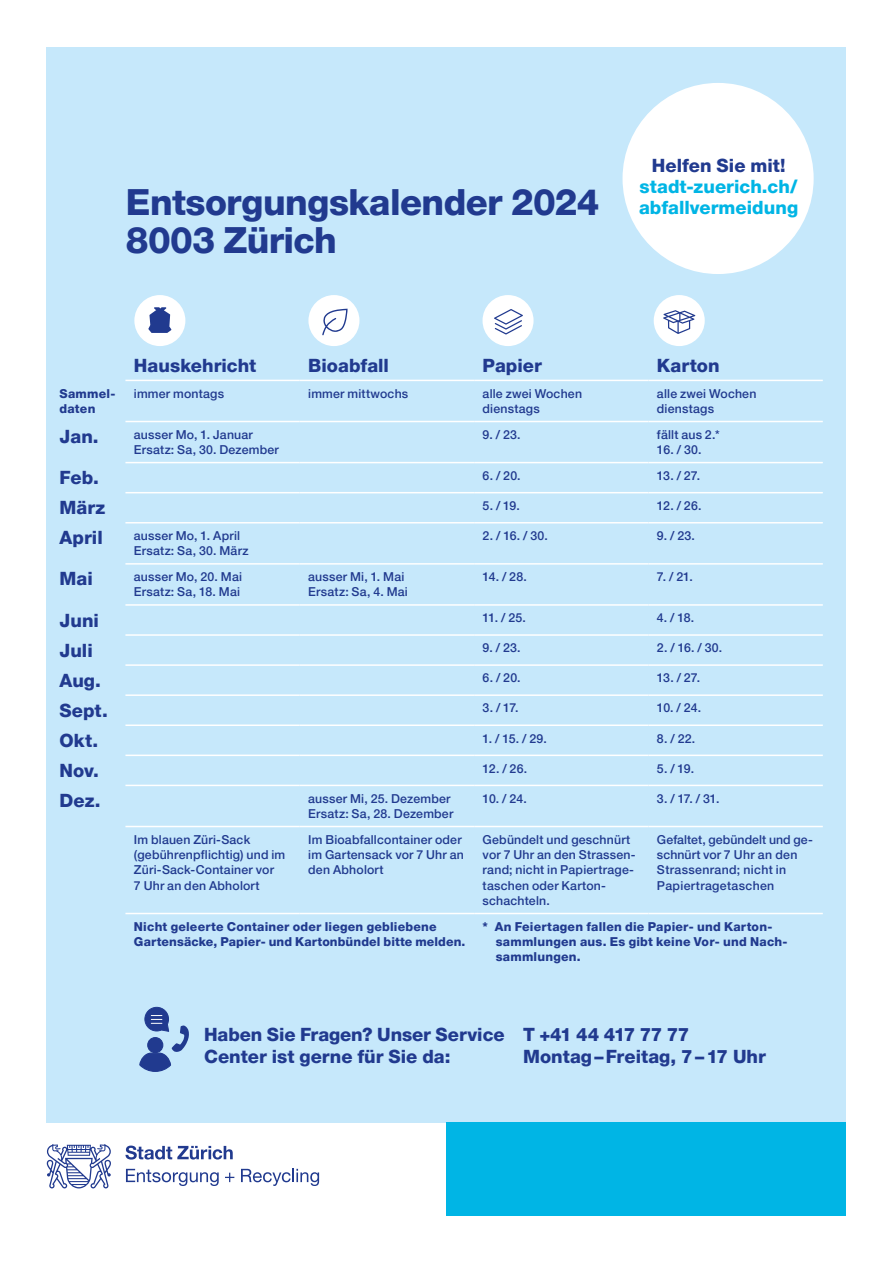
<style>
.page{position:relative;width:893px;height:1263px;background:#fff}
.page>*{position:absolute;margin:0;border:0;box-sizing:border-box;transform-origin:0 0}
.t1{font:800 36px/38.2px "Helvetica Neue LT Pro";letter-spacing:-.015em;color:#213a8f}
.t2{font:800 18.3px/21.3px "Helvetica Neue LT Pro";color:#213a8f}
.t3{font:800 18.3px/21.3px "Helvetica Neue LT Pro";color:#00b5e5}
.t4{font:500 12.3px/15.3px "Helvetica Neue LT Pro";letter-spacing:.015em;color:#213a8f}
.t5{font:800 12.3px/15.3px "Helvetica Neue LT Pro";letter-spacing:.015em;color:#213a8f}
</style>
<div class="page">
<svg style="left:126px;top:1169px;width:93px;height:17px"></svg>
<svg style="left:225px;top:1173px;width:9px;height:9px"></svg>
<svg style="left:241px;top:1169px;width:78px;height:17px"></svg>
<svg style="left:125px;top:1145px;width:108px;height:14px"></svg>
<svg style="left:47px;top:1144px;width:64px;height:44px"></svg>
<div style="left:47px;top:47px;width:799px;height:1076px;background:#c6e8fb"></div>
<div style="left:446px;top:1123px;width:400px;height:93px;background:#00b5e5"></div>
<svg style="left:139px;top:1007px;width:50px;height:65px"></svg>
<div style="left:134px;top:295px;width:51px;height:51px;background:#fff;border-radius:50%"></div>
<div style="left:308px;top:295px;width:51px;height:51px;background:#fff;border-radius:50%"></div>
<div style="left:482px;top:295px;width:52px;height:51px;background:#fff;border-radius:50%"></div>
<div style="left:654px;top:295px;width:51px;height:51px;background:#fff;border-radius:50%"></div>
<svg style="left:322px;top:309px;width:26px;height:26px"></svg>
<svg style="left:663px;top:310px;width:32px;height:24px"></svg>
<svg style="left:148px;top:307px;width:23px;height:26px"></svg>
<svg style="left:494px;top:309px;width:29px;height:25px"></svg>
<hr style="left:125px;top:462px;width:175px;height:1px;background:#fff">
<hr style="left:300px;top:462px;width:174px;height:1px;background:#fff">
<hr style="left:474px;top:462px;width:174px;height:1px;background:#fff">
<hr style="left:125px;top:492px;width:175px;height:1px;background:#fff">
<hr style="left:300px;top:492px;width:174px;height:1px;background:#fff">
<hr style="left:474px;top:492px;width:174px;height:1px;background:#fff">
<hr style="left:125px;top:522px;width:175px;height:1px;background:#fff">
<hr style="left:300px;top:522px;width:174px;height:1px;background:#fff">
<hr style="left:474px;top:522px;width:174px;height:1px;background:#fff">
<hr style="left:648px;top:522px;width:175px;height:1px;background:#fff">
<hr style="left:125px;top:563px;width:175px;height:2px;background:#fff">
<hr style="left:300px;top:563px;width:174px;height:2px;background:#fff">
<hr style="left:474px;top:563px;width:174px;height:2px;background:#fff">
<hr style="left:648px;top:563px;width:175px;height:2px;background:#fff">
<hr style="left:125px;top:604px;width:175px;height:2px;background:#fff">
<hr style="left:300px;top:604px;width:174px;height:2px;background:#fff">
<hr style="left:474px;top:604px;width:174px;height:2px;background:#fff">
<hr style="left:648px;top:604px;width:175px;height:2px;background:#fff">
<hr style="left:125px;top:634px;width:175px;height:2px;background:#fff">
<hr style="left:300px;top:634px;width:174px;height:2px;background:#fff">
<hr style="left:474px;top:634px;width:174px;height:2px;background:#fff">
<hr style="left:648px;top:634px;width:175px;height:2px;background:#fff">
<hr style="left:125px;top:664px;width:175px;height:2px;background:#fff">
<hr style="left:300px;top:664px;width:174px;height:2px;background:#fff">
<hr style="left:474px;top:664px;width:174px;height:2px;background:#fff">
<hr style="left:648px;top:664px;width:175px;height:2px;background:#fff">
<hr style="left:125px;top:694px;width:175px;height:2px;background:#fff">
<hr style="left:300px;top:694px;width:174px;height:2px;background:#fff">
<hr style="left:474px;top:694px;width:174px;height:2px;background:#fff">
<hr style="left:648px;top:694px;width:175px;height:2px;background:#fff">
<hr style="left:125px;top:724px;width:175px;height:2px;background:#fff">
<hr style="left:300px;top:724px;width:174px;height:2px;background:#fff">
<hr style="left:474px;top:724px;width:174px;height:2px;background:#fff">
<hr style="left:648px;top:724px;width:175px;height:2px;background:#fff">
<hr style="left:125px;top:754px;width:175px;height:2px;background:#fff">
<hr style="left:300px;top:754px;width:174px;height:2px;background:#fff">
<hr style="left:474px;top:754px;width:174px;height:2px;background:#fff">
<hr style="left:648px;top:754px;width:175px;height:2px;background:#fff">
<hr style="left:125px;top:785px;width:175px;height:1px;background:#fff">
<hr style="left:300px;top:785px;width:174px;height:1px;background:#fff">
<hr style="left:474px;top:785px;width:174px;height:1px;background:#fff">
<hr style="left:648px;top:785px;width:175px;height:1px;background:#fff">
<hr style="left:125px;top:826px;width:175px;height:1px;background:#fff">
<hr style="left:300px;top:826px;width:174px;height:1px;background:#fff">
<hr style="left:474px;top:826px;width:174px;height:1px;background:#fff">
<hr style="left:648px;top:826px;width:175px;height:1px;background:#fff">
<hr style="left:125px;top:913px;width:175px;height:1px;background:#fff">
<hr style="left:300px;top:913px;width:174px;height:1px;background:#fff">
<hr style="left:474px;top:913px;width:174px;height:1px;background:#fff">
<hr style="left:648px;top:913px;width:175px;height:1px;background:#fff">
<hr style="left:125px;top:380px;width:175px;height:1px;background:#fff">
<hr style="left:300px;top:380px;width:174px;height:1px;background:#fff">
<hr style="left:474px;top:380px;width:174px;height:1px;background:#fff">
<hr style="left:648px;top:380px;width:175px;height:1px;background:#fff">
<hr style="left:125px;top:421px;width:175px;height:1px;background:#fff">
<hr style="left:300px;top:421px;width:174px;height:1px;background:#fff">
<hr style="left:474px;top:421px;width:174px;height:1px;background:#fff">
<hr style="left:648px;top:421px;width:175px;height:1px;background:#fff">
<hr style="left:648px;top:462px;width:175px;height:1px;background:#fff">
<hr style="left:648px;top:492px;width:175px;height:1px;background:#fff">
<div style="left:622px;top:83px;width:192px;height:191px;background:#fff;border-radius:50%"></div>
<h1 class="t1" style="left:126px;top:183px;width:475px">Entsorgungskalender 2024<br>8003 Zürich</h1>
<h2 class="t2" style="left:652px;top:155px;width:135px">Helfen Sie mit!</h2>
<h2 class="t3" style="left:639px;top:176px;width:161px">stadt-zuerich.ch/ abfallvermeidung</h2>
<h2 class="t2" style="left:134px;top:355px;width:124px">Hauskehricht</h2>
<h2 class="t2" style="left:308px;top:355px;width:82px">Bioabfall</h2>
<h2 class="t2" style="left:483px;top:355px;width:61px">Papier</h2>
<h2 class="t2" style="left:657px;top:355px;width:64px">Karton</h2>
<p class="t5" style="left:60px;top:386px;width:57px">Sammel&shy;daten</p>
<p class="t4" style="left:134px;top:385px;width:92px">immer montags</p>
<p class="t4" style="left:308px;top:385px;width:102px">immer mittwochs</p>
<p class="t4" style="left:483px;top:385px;width:101px">alle zwei Wochen dienstags</p>
<p class="t4" style="left:657px;top:385px;width:101px">alle zwei Wochen dienstags</p>
<h2 class="t2" style="left:60px;top:426px;width:41px">Jan.</h2>
<p class="t4" style="left:134px;top:427px;width:146px">ausser Mo, 1. Januar<br>Ersatz: Sa, 30. Dezember</p>
<p class="t4" style="left:483px;top:427px;width:40px">9. / 23.</p>
<p class="t4" style="left:657px;top:427px;width:64px">fällt aus 2.*</p>
<p class="t4" style="left:657px;top:442px;width:46px">16. / 30.</p>
<h2 class="t2" style="left:60px;top:467px;width:41px">Feb.</h2>
<p class="t4" style="left:483px;top:468px;width:40px">6. / 20.</p>
<p class="t4" style="left:657px;top:468px;width:45px">13. / 27.</p>
<h2 class="t2" style="left:60px;top:497px;width:47px">März</h2>
<p class="t4" style="left:483px;top:498px;width:39px">5. / 19.</p>
<p class="t4" style="left:657px;top:498px;width:46px">12. / 26.</p>
<h2 class="t2" style="left:60px;top:527px;width:45px">April</h2>
<p class="t4" style="left:134px;top:528px;width:116px">ausser Mo, 1. April<br>Ersatz: Sa, 30. März</p>
<p class="t4" style="left:483px;top:528px;width:67px">2. / 16. / 30.</p>
<p class="t4" style="left:657px;top:528px;width:40px">9. / 23.</p>
<h2 class="t2" style="left:60px;top:568px;width:35px">Mai</h2>
<p class="t4" style="left:134px;top:569px;width:110px">ausser Mo, 20. Mai<br>Ersatz: Sa, 18. Mai</p>
<p class="t4" style="left:308px;top:569px;width:101px">ausser Mi, 1. Mai<br>Ersatz: Sa, 4. Mai</p>
<p class="t4" style="left:483px;top:569px;width:46px">14. / 28.</p>
<p class="t4" style="left:657px;top:569px;width:38px">7. / 21.</p>
<h2 class="t2" style="left:60px;top:609px;width:41px">Juni</h2>
<p class="t4" style="left:483px;top:610px;width:45px">11. / 25.</p>
<p class="t4" style="left:657px;top:610px;width:39px">4. / 18.</p>
<h2 class="t2" style="left:60px;top:639px;width:35px">Juli</h2>
<p class="t4" style="left:483px;top:640px;width:40px">9. / 23.</p>
<p class="t4" style="left:657px;top:640px;width:67px">2. / 16. / 30.</p>
<h2 class="t2" style="left:60px;top:669px;width:43px">Aug.</h2>
<p class="t4" style="left:483px;top:670px;width:40px">6. / 20.</p>
<p class="t4" style="left:657px;top:670px;width:45px">13. / 27.</p>
<h2 class="t2" style="left:60px;top:699px;width:50px">Sept.</h2>
<p class="t4" style="left:483px;top:700px;width:37px">3. / 17.</p>
<p class="t4" style="left:657px;top:700px;width:46px">10. / 24.</p>
<h2 class="t2" style="left:60px;top:730px;width:40px">Okt.</h2>
<p class="t4" style="left:483px;top:730px;width:66px">1. / 15. / 29.</p>
<p class="t4" style="left:657px;top:730px;width:40px">8. / 22.</p>
<h2 class="t2" style="left:60px;top:760px;width:41px">Nov.</h2>
<p class="t4" style="left:483px;top:760px;width:46px">12. / 26.</p>
<p class="t4" style="left:657px;top:760px;width:39px">5. / 19.</p>
<h2 class="t2" style="left:60px;top:790px;width:43px">Dez.</h2>
<p class="t4" style="left:308px;top:790px;width:147px">ausser Mi, 25. Dezember<br>Ersatz: Sa, 28. Dezember</p>
<p class="t4" style="left:483px;top:790px;width:46px">10. / 24.</p>
<p class="t4" style="left:657px;top:790px;width:64px">3. / 17. / 31.</p>
<p class="t4" style="left:134px;top:832px;width:153px">Im blauen Züri-Sack (gebührenpflichtig) und im<br>Züri-Sack-Container vor<br>7 Uhr an den Abholort</p>
<p class="t4" style="left:308px;top:832px;width:157px">Im Bioabfallcontainer oder im Gartensack vor 7 Uhr an den Abholort</p>
<p class="t4" style="left:483px;top:832px;width:153px">Gebündelt und geschnürt vor 7 Uhr an den Strassen&shy;rand; nicht in Papiertrage&shy;taschen oder Karton&shy;schachteln.</p>
<p class="t4" style="left:657px;top:832px;width:157px">Gefaltet, gebündelt und ge&shy;schnürt vor 7 Uhr an den<br>Strassenrand; nicht in<br>Papiertragetaschen</p>
<p class="t5" style="left:134px;top:919px;width:333px">Nicht geleerte Container oder liegen gebliebene<br>Gartensäcke, Papier- und Kartonbündel bitte melden.</p>
<p class="t5" style="left:496px;top:919px;width:292px;text-indent:-13px">* An Feiertagen fallen die Papier- und Karton-- sammlungen aus. Es gibt keine Vor- und Nach&shy;sammlungen.</p>
<h2 class="t2" style="left:204px;top:1024px;width:302px">Haben Sie Fragen? Unser Service<br>Center ist gerne für Sie da:</h2>
<h2 class="t2" style="left:523px;top:1024px;width:244px">T +41 44 417 77 77<br>Montag–Freitag, 7–17 Uhr</h2>
</div>
